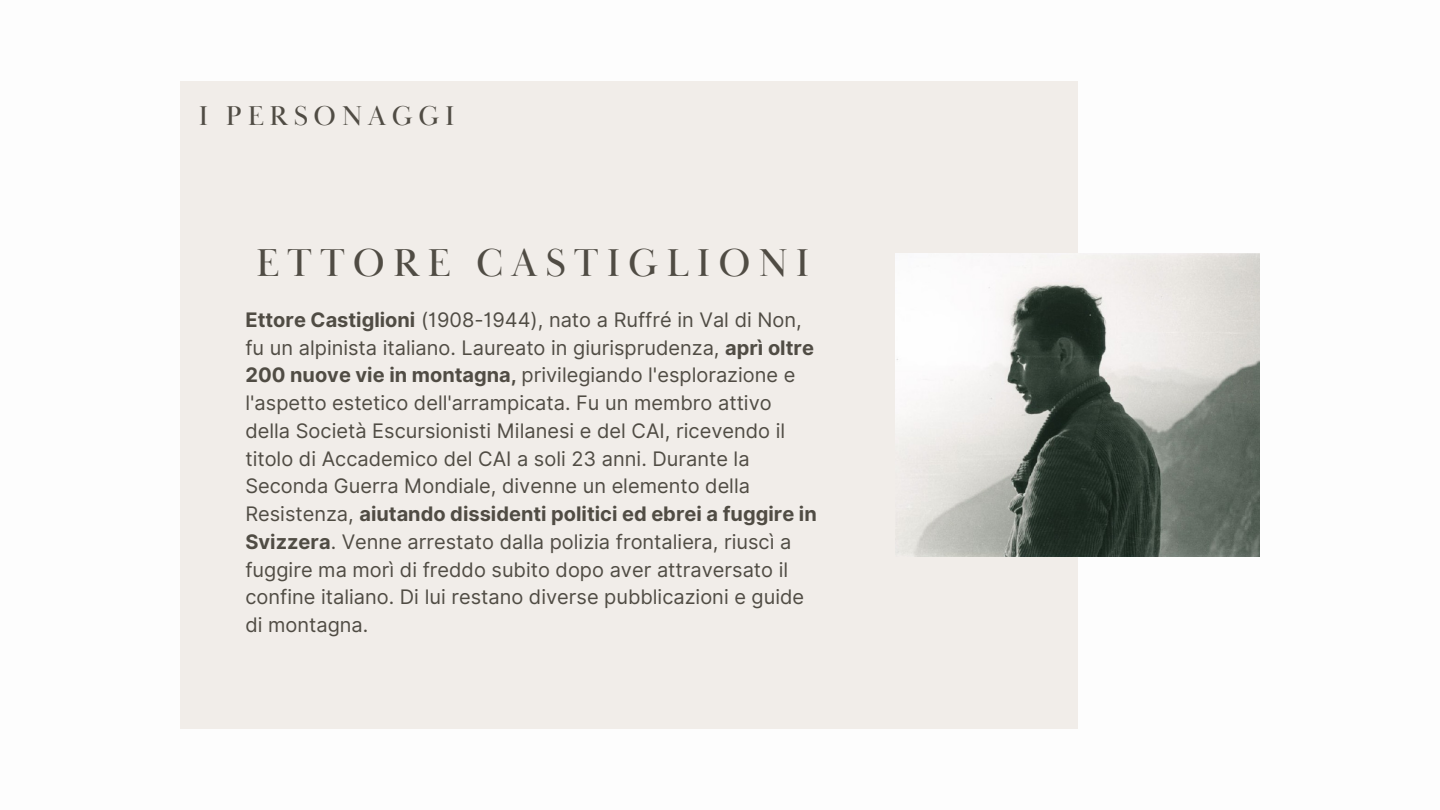
<style>
.page{position:relative;width:1440px;height:810px;background:#fff}
.page>*{position:absolute;margin:0;border:0;box-sizing:border-box;transform-origin:0 0}
.t1{font:40px "Baskerville Display PT";letter-spacing:.2em;color:#504c44}
.t2{font:28px "Baskerville Display PT";letter-spacing:.2em;color:#504c44}
.t3{font:20px/27.8px "Inter";color:#504c44}
.s1{font-weight:700}
</style>
<div class="page">
<div style="left:180px;top:81px;width:898px;height:648px;background:#f1ede9"></div>
<img style="left:896px;top:254px;width:364px;height:302px">
<p class="t2" style="left:199px;top:98px;width:257px">I PERSONAGGI</p>
<p class="t1" style="left:256px;top:238px;width:555px">ETTORE CASTIGLIONI</p>
<p class="t3" style="left:245px;top:306px;width:573px"><span class="s1">Ettore Castiglioni</span> (1908-1944), nato a Ruffré in Val di Non, fu un alpinista italiano. Laureato in giurisprudenza, <span class="s1">aprì oltre 200 nuove vie in montagna,</span> privilegiando l'esplorazione e l'aspetto estetico dell'arrampicata. Fu un membro attivo della Società Escursionisti Milanesi e del CAI, ricevendo il titolo di Accademico del CAI a soli 23 anni. Durante la Seconda Guerra Mondiale, divenne un elemento della Resistenza, <span class="s1">aiutando dissidenti politici ed ebrei a fuggire in Svizzera</span>. Venne arrestato dalla polizia frontaliera, riuscì a fuggire ma morì di freddo subito dopo aver attraversato il confine italiano. Di lui restano diverse pubblicazioni e guide di montagna.</p>
</div>
